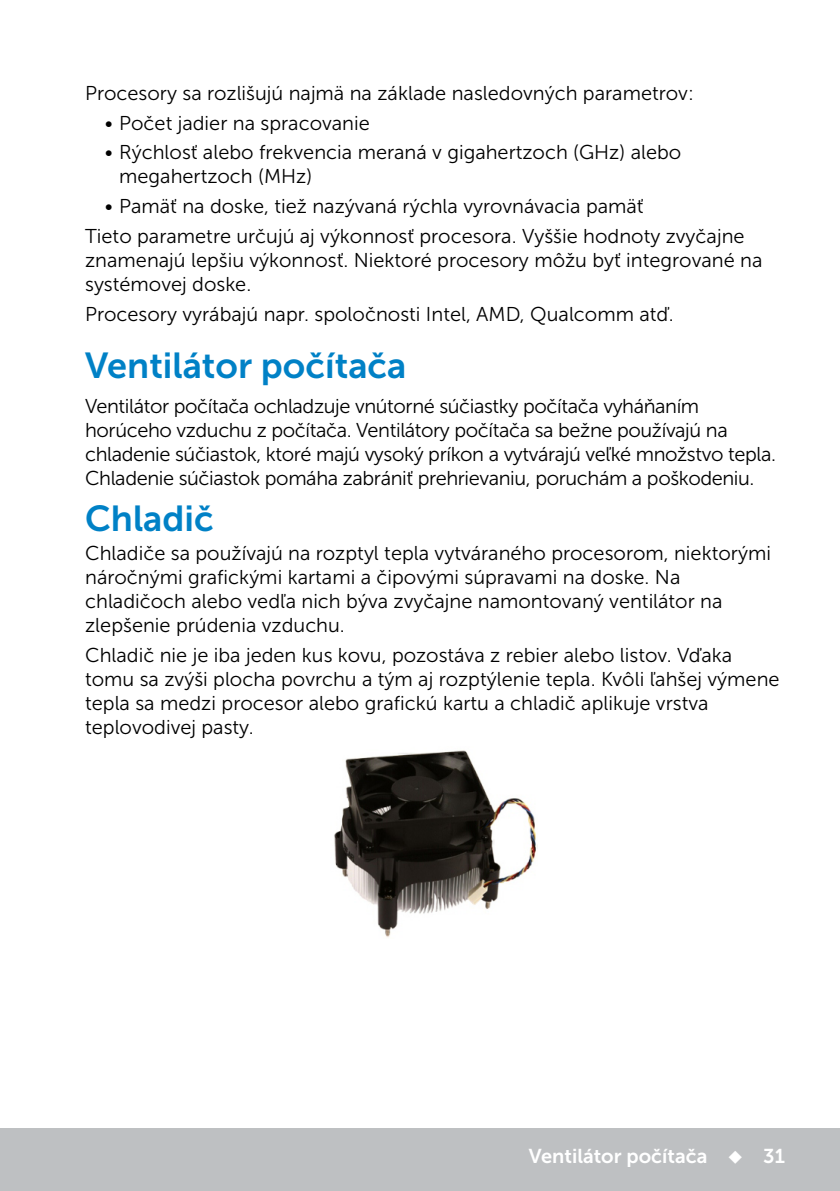
<style>
.page{position:relative;width:840px;height:1191px;background:#fff}
.page>*{position:absolute;margin:0;border:0;box-sizing:border-box;transform-origin:0 0}
.Head1{font:36px "Museo Sans For Dell 700";color:#0081c6}
.Paragraph{font:36px "Museo Sans For Dell 700";color:#0081c6}
.Paragraph-2{font:20px/24px "Museo Sans For Dell 300";color:#000}
.Paragraph-3{font:20px/24px "Museo Sans For Dell 300";letter-spacing:-.02em;color:#000}
.t1{font:20px "Museo Sans For Dell 700";color:#fff}
</style>
<div class="page">
<div style="left:0;top:1128px;width:839px;height:63px;background:#bec0c2"></div>
<img style="left:334px;top:750px;width:202px;height:188px">
<p class="Paragraph-2" style="left:85px;top:81px;width:610px">Procesory sa rozlišujú najmä na základe nasledovných parametrov:</p>
<p class="Paragraph-2" style="left:105px;top:111px;width:266px">• Počet jadier na spracovanie</p>
<p class="Paragraph-2" style="left:119px;top:141px;width:563px;text-indent:-14px">• Rýchlosť alebo frekvencia meraná v gigahertzoch (GHz) alebo megahertzoch (MHz)</p>
<p class="Paragraph-2" style="left:105px;top:194px;width:540px">• Pamäť na doske, tiež nazývaná rýchla vyrovnávacia pamäť</p>
<p class="Paragraph-2" style="left:85px;top:224px;width:678px">Tieto parametre určujú aj výkonnosť procesora. Vyššie hodnoty zvyčajne znamenajú lepšiu výkonnosť. Niektoré procesory môžu byť integrované na systémovej doske.</p>
<p class="Paragraph-2" style="left:85px;top:302px;width:590px">Procesory vyrábajú napr. spoločnosti Intel, AMD, Qualcomm atď.</p>
<p class="Head1" style="left:85px;top:345px;width:323px">Ventilátor počítača</p>
<p class="Paragraph-3" style="left:85px;top:394px;width:692px">Ventilátor počítača ochladzuje vnútorné súčiastky počítača vyháňaním horúceho vzduchu z počítača. Ventilátory počítača sa bežne používajú na chladenie súčiastok, ktoré majú vysoký príkon a vytvárajú veľké množstvo tepla.<br>Chladenie súčiastok pomáha zabrániť prehrievaniu, poruchám a poškodeniu.</p>
<p class="Paragraph" style="left:85px;top:498px;width:130px">Chladič</p>
<p class="Paragraph-2" style="left:85px;top:541px;width:687px">Chladiče sa používajú na rozptyl tepla vytváraného procesorom, niektorými náročnými grafickými kartami a čipovými súpravami na doske. Na chladičoch alebo vedľa nich býva zvyčajne namontovaný ventilátor na zlepšenie prúdenia vzduchu.</p>
<p class="Paragraph-2" style="left:85px;top:643px;width:695px">Chladič nie je iba jeden kus kovu, pozostáva z rebier alebo listov. Vďaka tomu sa zvýši plocha povrchu a tým aj rozptýlenie tepla. Kvôli ľahšej výmene tepla sa medzi procesor alebo grafickú kartu a chladič aplikuje vrstva teplovodivej pasty.</p>
<p class="t1" style="left:528px;top:1144px;width:257px">Ventilátor počítača ◆ 31</p>
</div>
